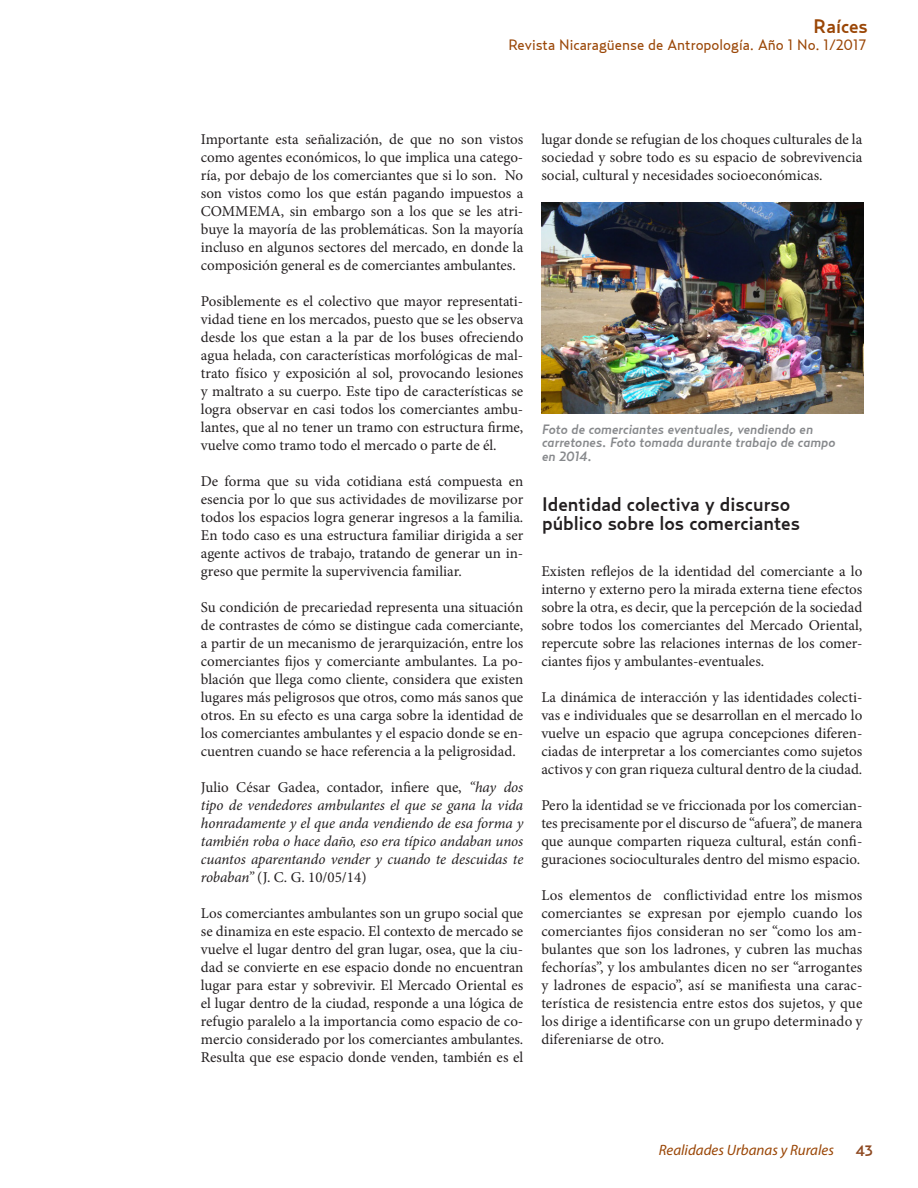
<style>
.page{position:relative;width:918px;height:1188px;background:#fff}
.page>*{position:absolute;margin:0;border:0;box-sizing:border-box;transform-origin:0 0}
.t1{font:500 19.5px/19.5px "Relay";color:#231f20}
.t2{font:500 19.5px "Relay";color:#9a4606}
.t3{font:15px/18px "Minion Pro";color:#231f20;text-align:justify}
.t4{font:italic 15px/18px "Minion Pro";letter-spacing:-.005em;color:#231f20;text-align:justify}
.t5{font:15px "Relay";color:#9a4606}
.t6{font:italic 15px "Myriad Pro";color:#9a4606}
.t7{font:500 15px "Relay";color:#8d4820}
.t8{font:italic 500 13.5px/13.5px "Relay";color:#87898c}
.s1{font-style:normal}
</style>
<div class="page">
<img style="left:541px;top:203px;width:323px;height:211px">
<h1 class="t2" style="left:814px;top:14px;width:56px">Raíces</h1>
<p class="t5" style="left:508px;top:36px;width:359px">Revista Nicaragüense de Antropología. Año 1 No. 1/2017</p>
<p class="t3" style="left:201px;top:130px;width:324px">Importante esta señalización, de que no son vistos como agentes económicos, lo que implica una catego&shy;ría, por debajo de los comerciantes que si lo son. No son vistos como los que están pagando impuestos a COMMEMA, sin embargo son a los que se les atri&shy;buye la mayoría de las problemáticas. Son la mayoría incluso en algunos sectores del mercado, en donde la composición general es de comerciantes ambulantes.</p>
<p class="t3" style="left:201px;top:292px;width:324px">Posiblemente es el colectivo que mayor representati&shy;vidad tiene en los mercados, puesto que se les observa desde los que estan a la par de los buses ofreciendo agua helada, con características morfológicas de mal&shy;trato físico y exposición al sol, provocando lesiones y maltrato a su cuerpo. Este tipo de características se logra observar en casi todos los comerciantes ambu&shy;lantes, que al no tener un tramo con estructura firme, vuelve como tramo todo el mercado o parte de él.</p>
<p class="t3" style="left:201px;top:472px;width:324px">De forma que su vida cotidiana está compuesta en esencia por lo que sus actividades de movilizarse por todos los espacios logra generar ingresos a la familia.<br>En todo caso es una estructura familiar dirigida a ser agente activos de trabajo, tratando de generar un in&shy;greso que permite la supervivencia familiar.</p>
<p class="t3" style="left:201px;top:598px;width:324px">Su condición de precariedad representa una situación de contrastes de cómo se distingue cada comerciante, a partir de un mecanismo de jerarquización, entre los comerciantes fijos y comerciante ambulantes. La po&shy;blación que llega como cliente, considera que existen lugares más peligrosos que otros, como más sanos que otros. En su efecto es una carga sobre la identidad de los comerciantes ambulantes y el espacio donde se en&shy;cuentren cuando se hace referencia a la peligrosidad.</p>
<p class="t4" style="left:201px;top:778px;width:324px"><span class="s1">Julio César Gadea, contador, infiere que,</span> “hay dos tipo de vendedores ambulantes el que se gana la vida honradamente y el que anda vendiendo de esa forma y también roba o hace daño, eso era típico andaban unos cuantos aparentando vender y cuando te descuidas te robaban” <span class="s1">(J. C. G. 10/05/14)</span></p>
<p class="t3" style="left:201px;top:904px;width:324px">Los comerciantes ambulantes son un grupo social que se dinamiza en este espacio. El contexto de mercado se vuelve el lugar dentro del gran lugar, osea, que la ciu&shy;dad se convierte en ese espacio donde no encuentran lugar para estar y sobrevivir. El Mercado Oriental es el lugar dentro de la ciudad, responde a una lógica de refugio paralelo a la importancia como espacio de co&shy;mercio considerado por los comerciantes ambulantes.<br>Resulta que ese espacio donde venden, también es el</p>
<p class="t3" style="left:541px;top:130px;width:323px">lugar donde se refugian de los choques culturales de la sociedad y sobre todo es su espacio de sobrevivencia social, cultural y necesidades socioeconómicas.</p>
<p class="t8" style="left:542px;top:422px;width:295px">Foto de comerciantes eventuales, vendiendo en carretones. Foto tomada durante trabajo de campo en 2014.</p>
<p class="t1" style="left:542px;top:494px;width:259px">Identidad colectiva y discurso público sobre los comerciantes</p>
<p class="t3" style="left:541px;top:562px;width:323px">Existen reflejos de la identidad del comerciante a lo interno y externo pero la mirada externa tiene efectos sobre la otra, es decir, que la percepción de la sociedad sobre todos los comerciantes del Mercado Oriental, repercute sobre las relaciones internas de los comer&shy;ciantes fijos y ambulantes-eventuales.</p>
<p class="t3" style="left:541px;top:688px;width:323px">La dinámica de interacción y las identidades colecti&shy;vas e individuales que se desarrollan en el mercado lo vuelve un espacio que agrupa concepciones diferen&shy;ciadas de interpretar a los comerciantes como sujetos activos y con gran riqueza cultural dentro de la ciudad.</p>
<p class="t3" style="left:541px;top:796px;width:323px">Pero la identidad se ve friccionada por los comercian&shy;tes precisamente por el discurso de “afuera”, de manera que aunque comparten riqueza cultural, están confi&shy;guraciones socioculturales dentro del mismo espacio.</p>
<p class="t3" style="left:541px;top:886px;width:323px">Los elementos de conflictividad entre los mismos comerciantes se expresan por ejemplo cuando los comerciantes fijos consideran no ser “como los am&shy;bulantes que son los ladrones, y cubren las muchas fechorías”, y los ambulantes dicen no ser “arrogantes y ladrones de espacio”, así se manifiesta una carac&shy;terística de resistencia entre estos dos sujetos, y que los dirige a identificarse con un grupo determinado y difereniarse de otro.</p>
<p class="t6" style="left:659px;top:1141px;width:177px">Realidades Urbanas y Rurales</p>
<p class="t7" style="left:856px;top:1142px;width:18px">43</p>
</div>
